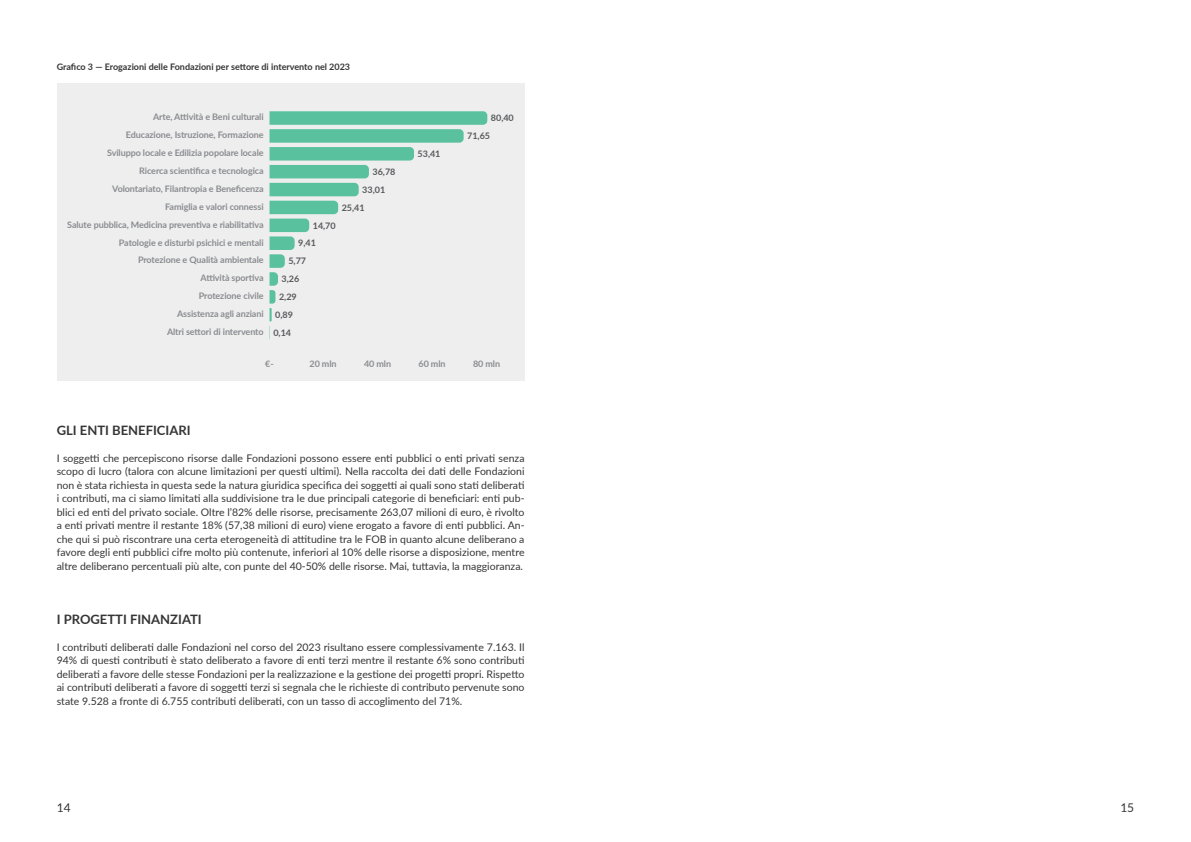
<style>
.page{position:relative;width:1191px;height:842px;background:#fff}
.page>*{position:absolute;margin:0;border:0;box-sizing:border-box;transform-origin:0 0}
.t1{font:700 13px "Lato";color:#363536}
.t2{font:12px "Lato";color:#363536}
.t3{font:10.5px/13.5px "Lato";color:#363536;text-align:justify}
.t4{font:700 9px "Lato";letter-spacing:-.01em;color:#8a8c8f}
.t5{font:700 9px "Lato";color:#363536}
.t6{font:700 9px "Lato";color:#57585a}
</style>
<div class="page">
<div style="left:57px;top:84px;width:467px;height:297px;background:#eeeeef"></div>
<svg style="left:269px;top:111px;width:218px;height:228px"></svg>
<p class="t5" style="left:57px;top:60px;width:295px">Grafico 3 — Erogazioni delle Fondazioni per settore di intervento nel 2023</p>
<p class="t4" style="left:153px;top:110px;width:112px">Arte, Attività e Beni culturali</p>
<p class="t4" style="left:126px;top:128px;width:139px">Educazione, Istruzione, Formazione</p>
<p class="t4" style="left:107px;top:146px;width:158px">Sviluppo locale e Edilizia popolare locale</p>
<p class="t4" style="left:139px;top:164px;width:126px">Ricerca scientifica e tecnologica</p>
<p class="t4" style="left:112px;top:182px;width:153px">Volontariato, Filantropia e Beneficenza</p>
<p class="t4" style="left:165px;top:200px;width:100px">Famiglia e valori connessi</p>
<p class="t4" style="left:67px;top:218px;width:198px">Salute pubblica, Medicina preventiva e riabilitativa</p>
<p class="t4" style="left:119px;top:236px;width:146px">Patologie e disturbi psichici e mentali</p>
<p class="t4" style="left:138px;top:254px;width:127px">Protezione e Qualità ambientale</p>
<p class="t4" style="left:200px;top:271px;width:65px">Attività sportiva</p>
<p class="t4" style="left:199px;top:289px;width:66px">Protezione civile</p>
<p class="t4" style="left:177px;top:307px;width:88px">Assistenza agli anziani</p>
<p class="t4" style="left:167px;top:325px;width:98px">Altri settori di intervento</p>
<p class="t6" style="left:372px;top:165px;width:24px">36,78</p>
<p class="t6" style="left:362px;top:183px;width:24px">33,01</p>
<p class="t6" style="left:342px;top:201px;width:24px">25,41</p>
<p class="t6" style="left:313px;top:219px;width:24px">14,70</p>
<p class="t6" style="left:298px;top:237px;width:19px">9,41</p>
<p class="t6" style="left:288px;top:254px;width:19px">5,77</p>
<p class="t6" style="left:281px;top:272px;width:19px">3,26</p>
<p class="t6" style="left:279px;top:290px;width:19px">2,29</p>
<p class="t6" style="left:275px;top:308px;width:19px">0,89</p>
<p class="t6" style="left:273px;top:326px;width:19px">0,14</p>
<p class="t6" style="left:417px;top:147px;width:24px">53,41</p>
<p class="t6" style="left:491px;top:111px;width:24px">80,40</p>
<p class="t6" style="left:467px;top:129px;width:24px">71,65</p>
<p class="t4" style="left:265px;top:357px;width:10px">€-</p>
<p class="t4" style="left:309px;top:357px;width:29px">20 mln</p>
<p class="t4" style="left:364px;top:357px;width:29px">40 mln</p>
<p class="t4" style="left:418px;top:357px;width:29px">60 mln</p>
<p class="t4" style="left:473px;top:357px;width:29px">80 mln</p>
<p class="t1" style="left:57px;top:420px;width:135px">GLI ENTI BENEFICIARI</p>
<p class="t3" style="left:57px;top:451px;width:469px">I soggetti che percepiscono risorse dalle Fondazioni possono essere enti pubblici o enti privati senza scopo di lucro (talora con alcune limitazioni per questi ultimi). Nella raccolta dei dati delle Fondazioni non è stata richiesta in questa sede la natura giuridica specifica dei soggetti ai quali sono stati deliberati i contributi, ma ci siamo limitati alla suddivisione tra le due principali categorie di beneficiari: enti pub&shy;blici ed enti del privato sociale. Oltre l’82% delle risorse, precisamente 263,07 milioni di euro, è rivolto a enti privati mentre il restante 18% (57,38 milioni di euro) viene erogato a favore di enti pubblici. An&shy;che qui si può riscontrare una certa eterogeneità di attitudine tra le FOB in quanto alcune deliberano a favore degli enti pubblici cifre molto più contenute, inferiori al 10% delle risorse a disposizione, mentre altre deliberano percentuali più alte, con punte del 40-50% delle risorse. Mai, tuttavia, la maggioranza.</p>
<p class="t1" style="left:57px;top:609px;width:147px">I PROGETTI FINANZIATI</p>
<p class="t3" style="left:57px;top:640px;width:469px">I contributi deliberati dalle Fondazioni nel corso del 2023 risultano essere complessivamente 7.163. Il 94% di questi contributi è stato deliberato a favore di enti terzi mentre il restante 6% sono contributi deliberati a favore delle stesse Fondazioni per la realizzazione e la gestione dei progetti propri. Rispetto ai contributi deliberati a favore di soggetti terzi si segnala che le richieste di contributo pervenute sono state 9.528 a fronte di 6.755 contributi deliberati, con un tasso di accoglimento del 71%.</p>
<p class="t2" style="left:57px;top:798px;width:15px">14</p>
<p class="t2" style="left:1120px;top:798px;width:15px">15</p>
</div>
